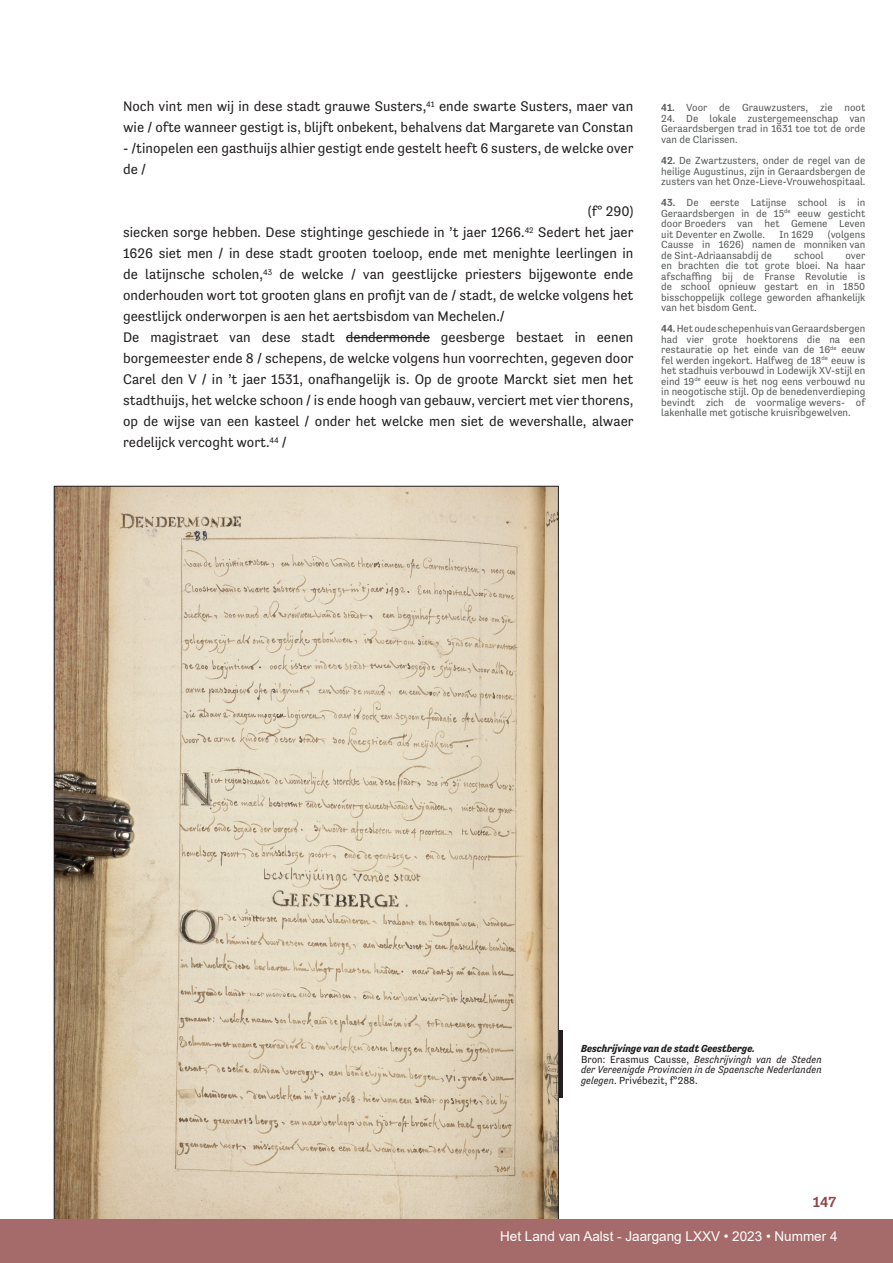
<style>
.page{position:relative;width:893px;height:1263px;background:#fff}
.page>*{position:absolute;margin:0;border:0;box-sizing:border-box;transform-origin:0 0}
.t1{font:500 15px "Tenso";color:#8f4645}
.t2{font:14.25px/21px "Tenso";color:#231f20}
.t3{font:13.5px "Arial";color:#fff}
.t4{font:10.5px/10.5px "Tenso";color:#57595a;text-align:justify}
.t5{font:italic 10.5px/10.5px "Tenso";color:#231f20;text-align:justify}
.t6{font:italic 700 10.5px "Tenso";color:#231f20}
.s1{font-weight:500}
.s2{font-style:normal}
</style>
<div class="page">
<svg style="left:556px;top:1030px;width:6px;height:68px"></svg>
<img style="left:56px;top:488px;width:501px;height:731px">
<div style="left:0;top:1219px;width:893px;height:44px;background:#a56b6a"></div>
<hr style="left:346px;top:337px;width:84px;height:1px;background:#231f20">
<p class="t2" style="left:123px;top:96px;width:512px">Noch vint men wij in dese stadt grauwe Susters,<sup>41</sup> ende swarte Susters, maer van wie / ofte wanneer gestigt is, blijft onbekent, behalvens dat Margarete van Constan</p>
<p class="t2" style="left:123px;top:138px;width:512px">- /tinopelen een gasthuijs alhier gestigt ende gestelt heeft 6 susters, de welcke over de /</p>
<p class="t2" style="left:588px;top:201px;width:47px">(f° 290)</p>
<p class="t2" style="left:123px;top:222px;width:512px;text-align:justify">siecken sorge hebben. Dese stightinge geschiede in ’t jaer 1266.<sup>42</sup> Sedert het jaer 1626 siet men / in dese stadt grooten toeloop, ende met menighte leerlingen in de latijnsche scholen,<sup>43</sup> de welcke / van geestlijcke priesters bijgewonte ende onderhouden wort tot grooten glans en profijt van de / stadt, de welcke volgens het geestlijck onderworpen is aen het aertsbisdom van Mechelen./</p>
<p class="t2" style="left:123px;top:327px;width:512px;text-align:justify">De magistraet van dese stadt dendermonde geesberge bestaet in eenen borgemeester ende 8 / schepens, de welcke volgens hun voorrechten, gegeven door Carel den V / in ’t jaer 1531, onafhangelijk is. Op de groote Marckt siet men het stadthuijs, het welcke schoon / is ende hoogh van gebauw, verciert met vier thorens, op de wijse van een kasteel / onder het welcke men siet de wevershalle, alwaer redelijck vercoght wort.<sup>44</sup> /</p>
<p class="t4" style="left:661px;top:103px;width:206px"><span class="s1">41.</span> Voor de Grauwzusters, zie noot</p>
<p class="t4" style="left:661px;top:113px;width:206px">24. De lokale zustergemeenschap van Geraardsbergen trad in 1631 toe tot de orde van de Clarissen.</p>
<p class="t4" style="left:661px;top:155px;width:206px"><span class="s1">42.</span> De Zwartzusters, onder de regel van de heilige Augustinus, zijn in Geraardsbergen de zusters van het Onze-Lieve-Vrouwehospitaal.</p>
<p class="t4" style="left:661px;top:197px;width:206px"><span class="s1">43.</span> De eerste Latijnse school is in Geraardsbergen in de 15<sup>de</sup> eeuw gesticht door Broeders van het Gemene Leven uit Deventer en Zwolle.</p>
<p class="t4" style="left:661px;top:229px;width:206px;text-indent:167px">(volgens Causse in 1626) namen de monniken van de Sint-Adriaansabdij de</p>
<p class="t4" style="left:779px;top:229px;width:35px">In 1629</p>
<p class="t4" style="left:794px;top:250px;width:31px">school</p>
<p class="t4" style="left:661px;top:250px;width:206px;text-indent:184px">over en brachten die tot grote bloei. Na haar afschaffing bij de Franse Revolutie is de school opnieuw gestart en in 1850 bisschoppelijk college geworden afhankelijk van het bisdom Gent.</p>
<p class="t4" style="left:661px;top:323px;width:206px"><span class="s1">44.</span> Het oude schepenhuis van Geraardsbergen had vier grote hoektorens die na een restauratie op het einde van de 16<sup>de</sup> eeuw fel werden ingekort. Halfweg de 18<sup>de</sup> eeuw is het stadhuis verbouwd in Lodewijk XV-stijl en eind 19<sup>de</sup> eeuw is het nog eens verbouwd nu in neogotische stijl. Op de benedenverdieping bevindt zich de voormalige wevers- of lakenhalle met gotische kruisribgewelven.</p>
<p class="t6" style="left:581px;top:1043px;width:175px">Beschrijvinge van de stadt Geestberge.</p>
<p class="t5" style="left:581px;top:1054px;width:242px"><span class="s2">Bron: Erasmus Causse,</span> Beschrijvingh van de Steden der Vereenigde Provincien in de Spaensche Nederlanden gelegen<span class="s2">. Privébezit, f°288.</span></p>
<p class="t1" style="left:813px;top:1193px;width:25px">147</p>
<p class="t3" style="left:500px;top:1226px;width:339px">Het Land van Aalst - Jaargang LXXV • 2023 • Nummer 4</p>
</div>
